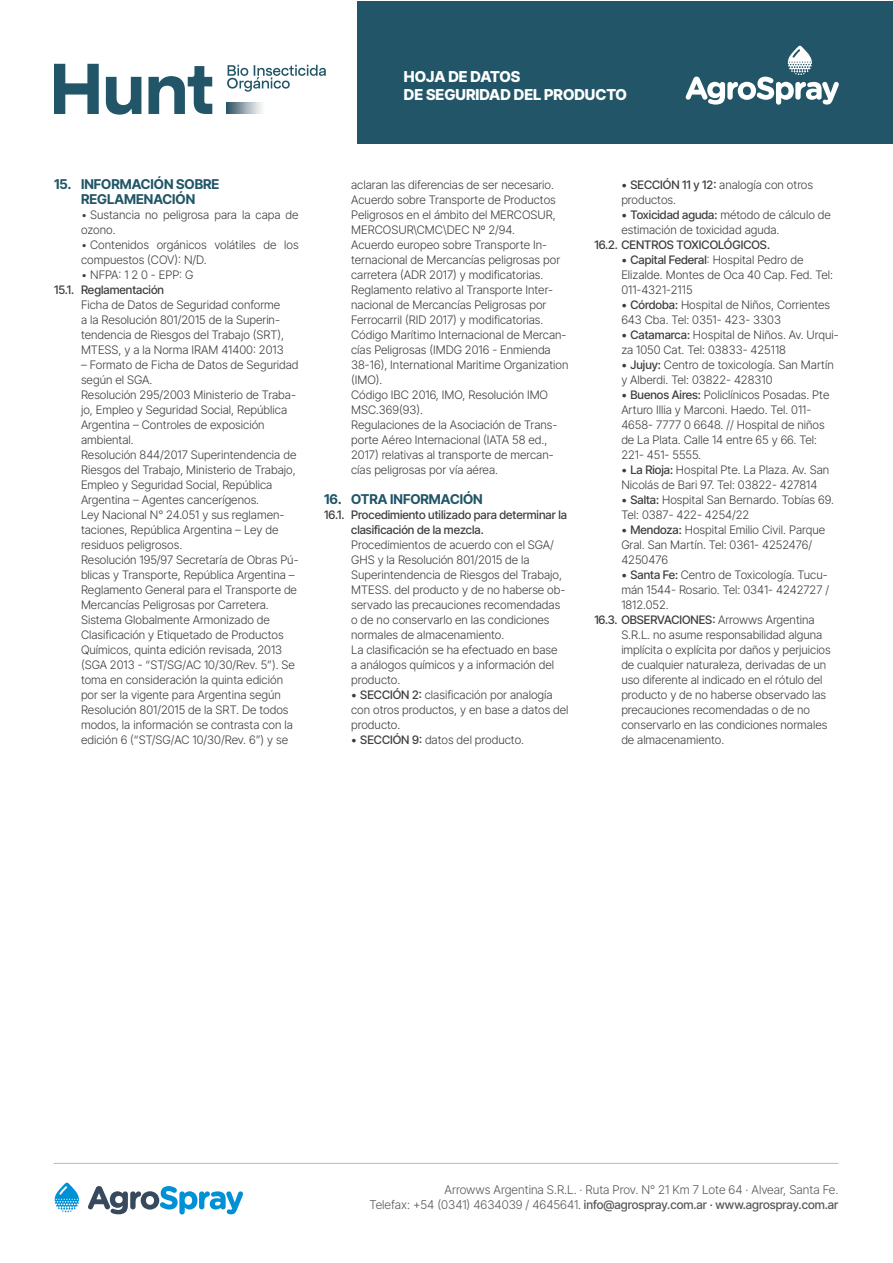
<style>
.page{position:relative;width:893px;height:1263px;background:#fff}
.page>*{position:absolute;margin:0;border:0;box-sizing:border-box;transform-origin:0 0}
.t1{font:800 15px/18px "Inter Tight";color:#fff}
.t2{font:700 13.5px/15px "Inter Tight";color:#215567;text-align:center}
.t3{font:300 12px/15px "Inter Tight";color:#57585a;text-align:right}
.t4{font:300 11.7px/15px "Inter Tight";color:#3e3e3f}
.t5{font:500 11.7px "Inter Tight";color:#3e3e3f}
.s1{font-weight:500}
</style>
<div class="page">
<div style="left:357px;top:1px;width:536px;height:142px;background:#215567"></div>
<svg style="left:686px;top:46px;width:153px;height:59px"></svg>
<hr style="left:54px;top:1163px;width:784px;height:1px;background:#b8b9bc">
<svg style="left:55px;top:1182px;width:24px;height:30px"></svg>
<svg style="left:88px;top:1186px;width:155px;height:28px"></svg>
<svg style="left:227px;top:65px;width:99px;height:27px"></svg>
<img style="left:226px;top:102px;width:36px;height:12px">
<svg style="left:148px;top:66px;width:64px;height:48px"></svg>
<svg style="left:106px;top:77px;width:35px;height:38px"></svg>
<svg style="left:54px;top:64px;width:45px;height:50px"></svg>
<p class="t1" style="left:404px;top:67px;width:225px">HOJA DE DATOS<br>DE SEGURIDAD DEL PRODUCTO</p>
<p class="t2" style="left:54px;top:176px;width:167px">15. INFORMACIÓN SOBRE<br>REGLAMENACIÓN</p>
<p class="t4" style="left:81px;top:207px;width:219px">• Sustancia no peligrosa para la capa de ozono.</p>
<p class="t4" style="left:81px;top:237px;width:219px">• Contenidos orgánicos volátiles de los compuestos (COV): N/D.</p>
<p class="t4" style="left:81px;top:267px;width:114px">• NFPA: 1 2 0 - EPP: G</p>
<p class="t4" style="left:81px;top:282px;width:205px;text-indent:-27px"><span class="s1">15.1. Reglamentación<br></span>Ficha de Datos de Seguridad conforme a la Resolución 801/2015 de la Superin&shy;tendencia de Riesgos del Trabajo (SRT), MTESS, y a la Norma IRAM 41400: 2013</p>
<p class="t4" style="left:81px;top:357px;width:219px">– Formato de Ficha de Datos de Seguridad según el SGA.<br>Resolución 295/2003 Ministerio de Traba&shy;jo, Empleo y Seguridad Social, República Argentina – Controles de exposición ambiental.<br>Resolución 844/2017 Superintendencia de Riesgos del Trabajo, Ministerio de Trabajo, Empleo y Seguridad Social, República Argentina – Agentes cancerígenos.<br>Ley Nacional N° 24.051 y sus reglamen&shy;taciones, República Argentina – Ley de residuos peligrosos.<br>Resolución 195/97 Secretaría de Obras Pú&shy;blicas y Transporte, República Argentina – Reglamento General para el Transporte de Mercancías Peligrosas por Carretera.<br>Sistema Globalmente Armonizado de Clasificación y Etiquetado de Productos Químicos, quinta edición revisada, 2013 (SGA 2013 - “ST/SG/AC 10/30/Rev. 5”). Se toma en consideración la quinta edición por ser la vigente para Argentina según Resolución 801/2015 de la SRT. De todos modos, la información se contrasta con la edición 6 (“ST/SG/AC 10/30/Rev. 6”) y se</p>
<p class="t4" style="left:351px;top:177px;width:219px">aclaran las diferencias de ser necesario.<br>Acuerdo sobre Transporte de Productos Peligrosos en el ámbito del MERCOSUR, MERCOSUR\CMC\DEC Nº 2/94.<br>Acuerdo europeo sobre Transporte In&shy;ternacional de Mercancías peligrosas por carretera (ADR 2017) y modificatorias.<br>Reglamento relativo al Transporte Inter&shy;nacional de Mercancías Peligrosas por Ferrocarril (RID 2017) y modificatorias.<br>Código Marítimo Internacional de Mercan&shy;cías Peligrosas (IMDG 2016 - Enmienda 38-16), International Maritime Organization (IMO).<br>Código IBC 2016, IMO, Resolución IMO MSC.369(93).<br>Regulaciones de la Asociación de Trans&shy;porte Aéreo Internacional (IATA 58 ed., 2017) relativas al transporte de mercan&shy;cías peligrosas por vía aérea.</p>
<p class="t2" style="left:324px;top:491px;width:160px">16. OTRA INFORMACIÓN</p>
<p class="t4" style="left:351px;top:507px;width:217px;text-indent:-27px"><span class="s1">16.1. Procedimiento utilizado para determinar la clasificación de la mezcla.<br></span>Procedimientos de acuerdo con el SGA/ GHS y la Resolución 801/2015 de la Superintendencia de Riesgos del Trabajo, MTESS. del producto y de no haberse ob&shy;servado las precauciones recomendadas o de no conservarlo en las condiciones normales de almacenamiento.<br>La clasificación se ha efectuado en base<br>a análogos químicos y a información del producto.</p>
<p class="t4" style="left:351px;top:687px;width:219px"><span class="s1">• SECCIÓN 2:</span> clasificación por analogía con otros productos, y en base a datos del producto.</p>
<p class="t4" style="left:351px;top:732px;width:174px"><span class="s1">• SECCIÓN 9:</span> datos del producto.</p>
<p class="t4" style="left:621px;top:177px;width:193px"><span class="s1">• SECCIÓN 11 y 12:</span> analogía con otros productos.</p>
<p class="t4" style="left:621px;top:207px;width:211px"><span class="s1">• Toxicidad aguda:</span> método de cálculo de estimación de toxicidad aguda.</p>
<p class="t5" style="left:594px;top:236px;width:177px">16.2. CENTROS TOXICOLÓGICOS.</p>
<p class="t4" style="left:621px;top:252px;width:213px"><span class="s1">• Capital Federal</span>: Hospital Pedro de<br>Elizalde. Montes de Oca 40 Cap. Fed. Tel:<br>011-4321-2115</p>
<p class="t4" style="left:621px;top:297px;width:210px"><span class="s1">• Córdoba:</span> Hospital de Niños, Corrientes<br>643 Cba. Tel: 0351- 423- 3303</p>
<p class="t4" style="left:621px;top:327px;width:219px"><span class="s1">• Catamarca:</span> Hospital de Niños. Av. Urqui&shy;za 1050 Cat. Tel: 03833- 425118</p>
<p class="t4" style="left:621px;top:357px;width:214px"><span class="s1">• Jujuy:</span> Centro de toxicología. San Martín y Alberdi. Tel: 03822- 428310</p>
<p class="t4" style="left:621px;top:387px;width:210px"><span class="s1">• Buenos Aires:</span> Policlínicos Posadas. Pte Arturo Illia y Marconi. Haedo. Tel. 011- 4658- 7777 0 6648. // Hospital de niños de La Plata. Calle 14 entre 65 y 66. Tel:<br>221- 451- 5555.</p>
<p class="t4" style="left:621px;top:462px;width:210px"><span class="s1">• La Rioja:</span> Hospital Pte. La Plaza. Av. San<br>Nicolás de Bari 97. Tel: 03822- 427814</p>
<p class="t4" style="left:621px;top:492px;width:214px"><span class="s1">• Salta:</span> Hospital San Bernardo. Tobías 69.<br>Tel: 0387- 422- 4254/22</p>
<p class="t4" style="left:621px;top:522px;width:205px"><span class="s1">• Mendoza:</span> Hospital Emilio Civil. Parque<br>Gral. San Martín. Tel: 0361- 4252476/<br>4250476</p>
<p class="t4" style="left:621px;top:567px;width:209px"><span class="s1">• Santa Fe:</span> Centro de Toxicología. Tucu&shy;mán 1544- Rosario. Tel: 0341- 4242727 /<br>1812.052.</p>
<p class="t4" style="left:621px;top:612px;width:211px;text-indent:-27px"><span class="s1">16.3. OBSERVACIONES:</span> Arrowws Argentina S.R.L. no asume responsabilidad alguna implícita o explícita por daños y perjuicios de cualquier naturaleza, derivadas de un uso diferente al indicado en el rótulo del producto y de no haberse observado las precauciones recomendadas o de no conservarlo en las condiciones normales de almacenamiento.</p>
<p class="t3" style="left:369px;top:1182px;width:470px">Arrowws Argentina S.R.L. · Ruta Prov. N° 21 Km 7 Lote 64 · Alvear, Santa Fe.<br>Telefax: +54 (0341) 4634039 / 4645641. <span class="s1">info@agrospray.com.ar · www.agrospray.com.ar</span></p>
</div>
